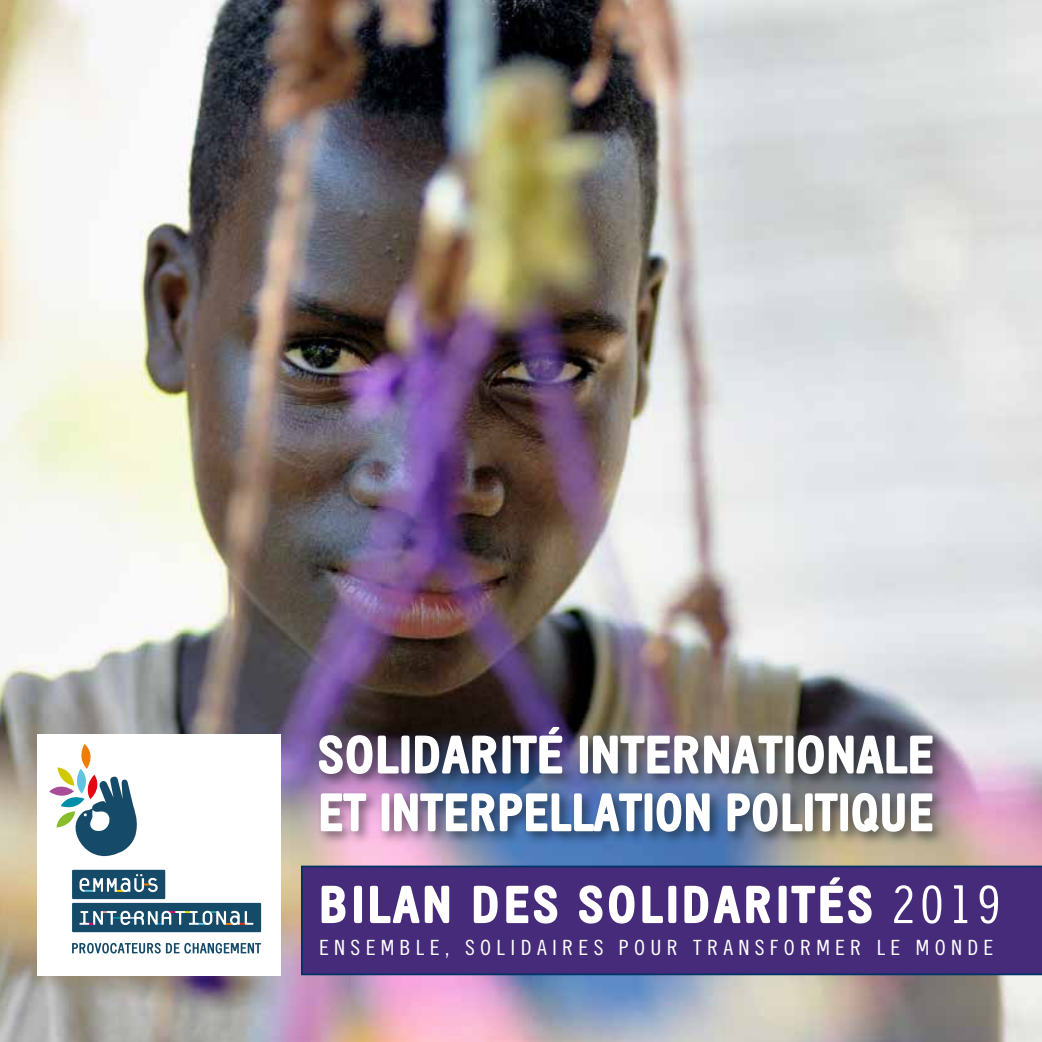
<style>
.page{position:relative;width:1042px;height:1042px;background:#fff}
.page>*{position:absolute;margin:0;border:0;box-sizing:border-box;transform-origin:0 0}
.t1{font:900 52.5px/57.8px "Emmaus";color:#fff;scale:1.05 1}
.t2{font:900 51.62px "Emmaus";letter-spacing:.05em;color:#fff;scale:1.05 1}
.t3{font:300 21px "Emmaus";letter-spacing:.24em;color:#fff;scale:1.05 1}
.s1{font-weight:300}
</style>
<div class="page">
<img style="left:0;top:0;width:1042px;height:1042px">
<div style="left:37px;top:734px;width:244px;height:241px;background:#fff"></div>
<svg style="left:49px;top:744px;width:88px;height:112px"></svg>
<div style="left:72px;top:870px;width:93px;height:29px;background:#154a68"></div>
<div style="left:72px;top:903px;width:189px;height:29px;background:#154a68"></div>
<svg style="left:79px;top:911px;width:174px;height:14px"></svg>
<svg style="left:72px;top:943px;width:189px;height:10px"></svg>
<svg style="left:80px;top:874px;width:78px;height:18px"></svg>
<div style="left:301px;top:865px;width:741px;height:110px;background:#462b7a"></div>
<div style="left:315px;top:722px;width:632px;height:124px;background:#000;opacity:.5"></div>
<p class="t1" style="left:318px;top:725px;width:588px">SOLIDARITÉ INTERNATIONALE<br>ET INTERPELLATION POLITIQUE</p>
<p class="t2" style="left:319px;top:875px;width:651px">BILAN DES SOLIDARITÉS <span class="s1">2019</span></p>
<p class="t3" style="left:319px;top:934px;width:643px">ENSEMBLE, SOLIDAIRES POUR TRANSFORMER LE MONDE</p>
</div>
